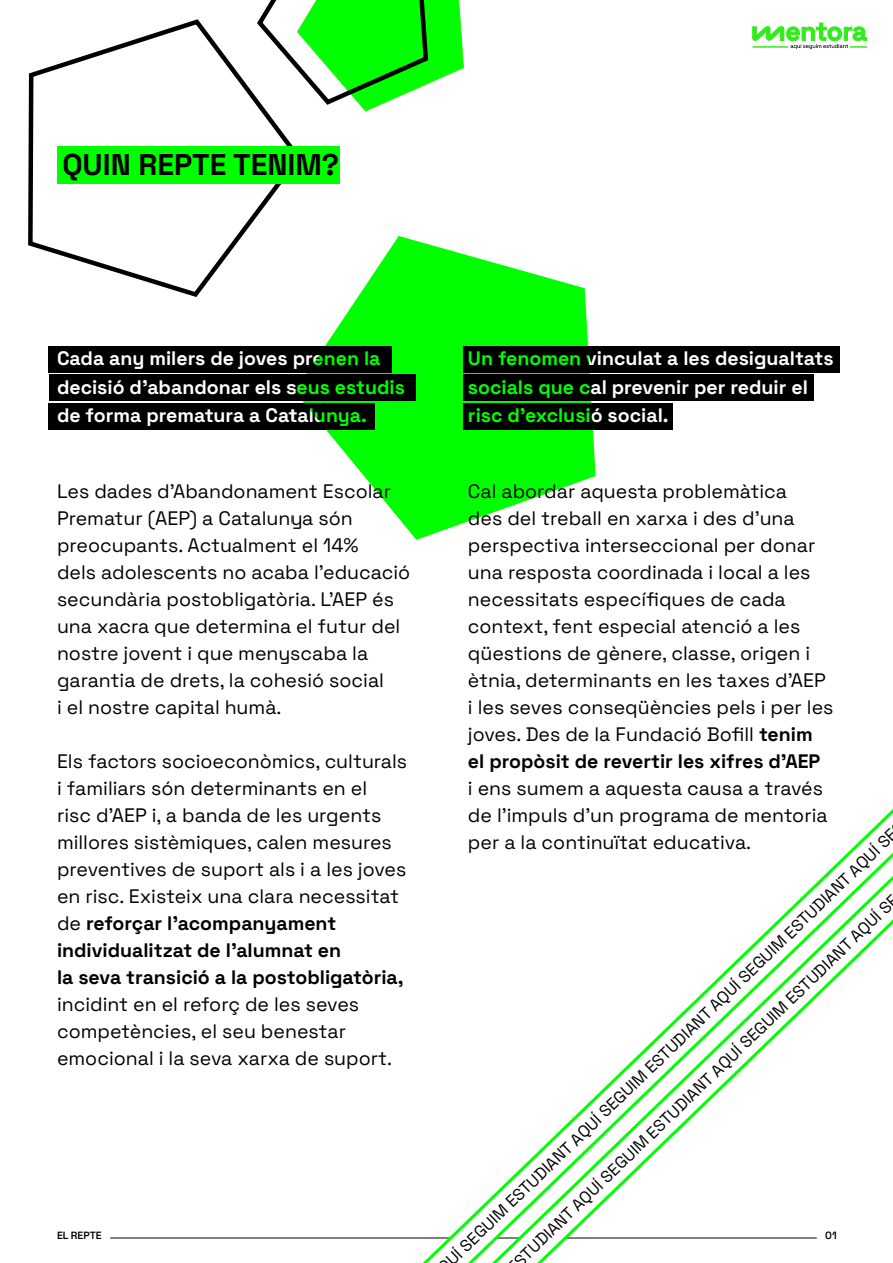
<style>
.page{position:relative;width:893px;height:1263px;background:#fff}
.page>*{position:absolute;margin:0;border:0;box-sizing:border-box;transform-origin:0 0}
.t1{font:700 30px "Space Grotesk";color:#000}
.t2{font:19.5px/27px "Space Grotesk";color:#000}
.t3{font:700 19.5px/28.5px "Space Grotesk";color:#fff}
.t4{font:16.5px "Space Grotesk";color:#000}
.t5{font:600 10.5px "Space Grotesk";color:#000}
.s1{font-weight:700}
</style>
<div class="page">
<div style="left:464px;top:404px;width:209px;height:26px;background:#000"></div>
<div style="left:464px;top:375px;width:350px;height:26px;background:#000"></div>
<div style="left:464px;top:346px;width:376px;height:26px;background:#000"></div>
<div style="left:49px;top:404px;width:326px;height:26px;background:#000"></div>
<div style="left:49px;top:375px;width:366px;height:26px;background:#000"></div>
<div style="left:49px;top:346px;width:343px;height:26px;background:#000"></div>
<svg style="left:28px;top:19px;width:277px;height:278px"></svg>
<div style="left:57px;top:146px;width:283px;height:37px;background:#0f0"></div>
<svg style="left:752px;top:23px;width:115px;height:26px"></svg>
<svg style="left:293px;top:234px;width:305px;height:306px"></svg>
<hr style="left:110px;top:1237px;width:707px;height:1px;background:#000">
<svg style="left:333px;top:809px;width:560px;height:454px"></svg>
<svg style="left:254px;top:0;width:210px;height:111px"></svg>
<h1 class="t1" style="left:62px;top:142px;width:278px">QUIN REPTE TENIM?</h1>
<p class="t3" style="left:57px;top:343px;width:349px">Cada any milers de joves prenen la decisió d’abandonar els seus estudis de forma prematura a Catalunya.</p>
<p class="t3" style="left:468px;top:343px;width:367px">Un fenomen vinculat a les desigualtats socials que cal prevenir per reduir el risc d’exclusió social.</p>
<p class="t2" style="left:57px;top:477px;width:355px">Les dades d’Abandonament Escolar Prematur (AEP) a Catalunya són preocupants. Actualment el 14%<br>dels adolescents no acaba l’educació secundària postobligatòria. L’AEP és una xacra que determina el futur del nostre jovent i que menyscaba la garantia de drets, la cohesió social<br>i el nostre capital humà.</p>
<p class="t2" style="left:57px;top:747px;width:352px">Els factors socioeconòmics, culturals i familiars són determinants en el<br>risc d’AEP i, a banda de les urgents millores sistèmiques, calen mesures preventives de suport als i a les joves en risc. Existeix una clara necessitat de <span class="s1">reforçar l’acompanyament individualitzat de l’alumnat en<br>la seva transició a la postobligatòria,</span></p>
<p class="t2" style="left:57px;top:990px;width:337px">incidint en el reforç de les seves competències, el seu benestar emocional i la seva xarxa de suport.</p>
<p class="t2" style="left:468px;top:477px;width:367px">Cal abordar aquesta problemàtica<br>des del treball en xarxa i des d’una perspectiva interseccional per donar una resposta coordinada i local a les necessitats específiques de cada context, fent especial atenció a les qüestions de gènere, classe, origen i ètnia, determinants en les taxes d’AEP i les seves conseqüències pels i per les joves. Des de la Fundació Bofill <span class="s1">tenim el propòsit de revertir les xifres d’AEP</span></p>
<p class="t2" style="left:468px;top:774px;width:361px">i ens sumem a aquesta causa a través de l’impuls d’un programa de mentoria per a la continuïtat educativa.</p>
<p class="t4" style="left:440px;top:1253px;width:621px;rotate:-44deg">UÍ SEGUIM ESTUDIANT AQUÍ SEGUIM ESTUDIANT AQUÍ SEGUIM ESTUDIANT AQUÍ SE</p>
<p class="t4" style="left:508px;top:1255px;width:528px;rotate:-44deg">STUDIANT AQUÍ SEGUIM ESTUDIANT AQUÍ SEGUIM ESTUDIANT AQUÍ SE</p>
<p class="t5" style="left:57px;top:1228px;width:46px">EL REPTE</p>
<p class="t5" style="left:825px;top:1228px;width:13px">01</p>
</div>
